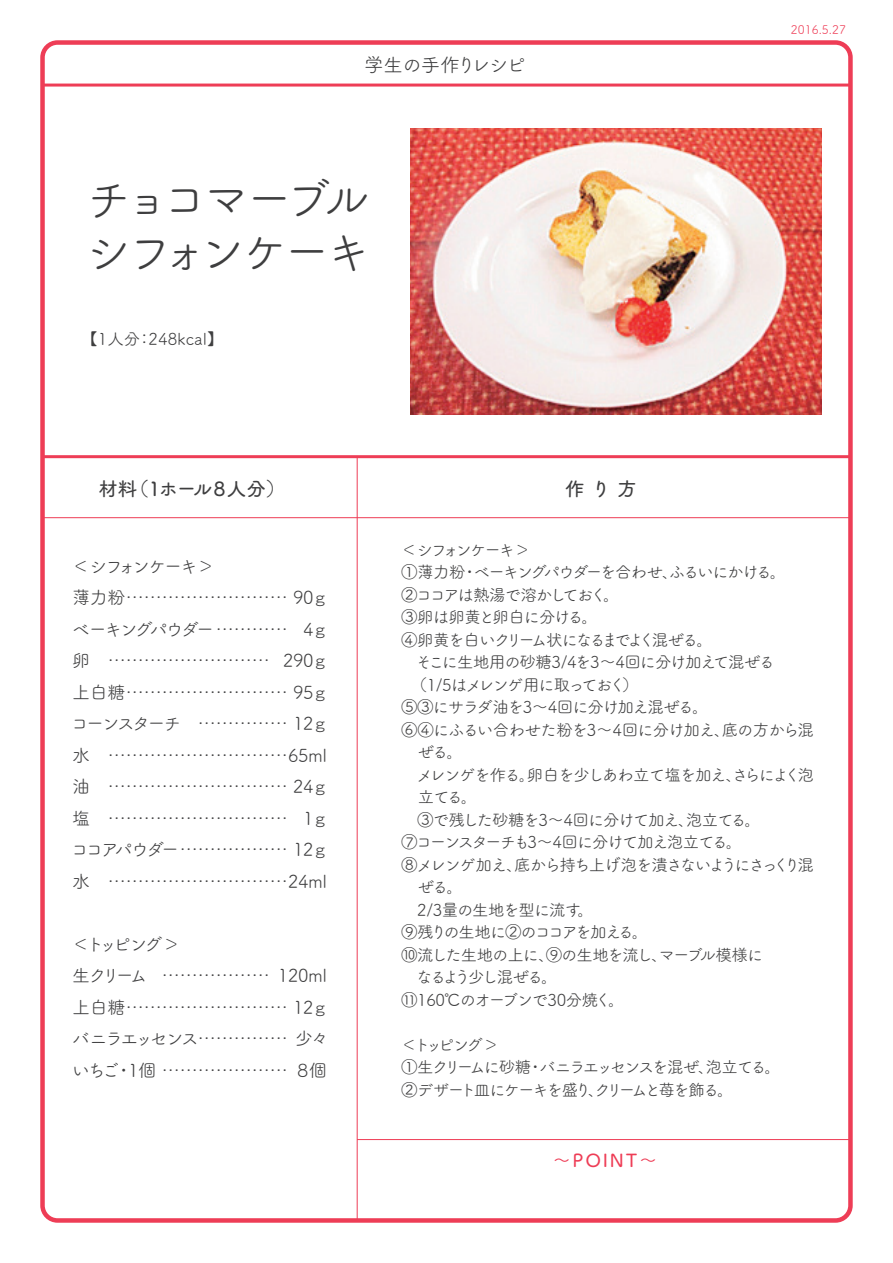
<style>
.page{position:relative;width:893px;height:1263px;background:#fff}
.page>*{position:absolute;margin:0;border:0;box-sizing:border-box;transform-origin:0 0}
.t1{font:46.5px/52.5px "Tsuku A Rd Gothic Std R";letter-spacing:-.145em;color:#3e3e3f}
.t2{font:19.5px "Tsuku A Rd Gothic Std D";letter-spacing:-.13em;color:#3e3e3f}
.t3{font:19.5px "Tsuku A Rd Gothic Std R";letter-spacing:-.06em;color:#3e3e3f}
.t4{font:19.5px "Tsuku A Rd Gothic Std D";letter-spacing:-.08em;color:#3e3e3f}
.t5{font:18px/31.5px "Tsuku A Rd Gothic Std R";letter-spacing:-.13em;color:#3e3e3f}
.t6{font:18px "Tsuku A Rd Gothic Std D";letter-spacing:.1em;color:#ee3d56}
.t7{font:16.5px "Tsuku A Rd Gothic Std R";letter-spacing:-.095em;color:#3e3e3f}
.t8{font:16.5px/22.5px "Tsuku A Rd Gothic Std R";letter-spacing:-.14em;color:#3e3e3f}
.t9{font:16.5px "Tsuku A Rd Gothic Std R";letter-spacing:-.06em;color:#3e3e3f}
.t10{font:16.5px "Tsuku A Rd Gothic Std R";letter-spacing:-.065em;color:#3e3e3f}
.t11{font:16.5px "Tsuku A Rd Gothic Std R";letter-spacing:-.07em;color:#3e3e3f}
.t12{font:16.5px "Tsuku A Rd Gothic Std R";letter-spacing:-.03em;color:#3e3e3f}
.t13{font:16.5px "Tsuku A Rd Gothic Std R";color:#3e3e3f}
.t14{font:16.5px "Tsuku A Rd Gothic Std R";letter-spacing:-.16em;color:#3e3e3f}
.t15{font:12px "Tsuku A Rd Gothic Std R";color:#ee3d56}
</style>
<div class="page">
<img style="left:410px;top:128px;width:412px;height:287px">
<div style="left:40px;top:40px;width:813px;height:1183px;border:4px solid #ee3d56;border-radius:15px"></div>
<hr style="left:43px;top:84px;width:807px;height:3px;background:#ee3d56">
<hr style="left:43px;top:455px;width:807px;height:3px;background:#ee3d56">
<hr style="left:43px;top:517px;width:807px;height:1px;background:#ee3d56">
<hr style="left:357px;top:1139px;width:493px;height:1px;background:#ee3d56">
<hr style="left:357px;top:457px;width:1px;height:763px;background:#ee3d56">
<p class="t3" style="left:364px;top:50px;width:163px">学生の手作りレシピ</p>
<h1 class="t1" style="left:85px;top:170px;width:288px">チョコマーブルシフォンケーキ</h1>
<p class="t13" style="left:81px;top:326px;width:144px">【1人分：248kcal】</p>
<p class="t2" style="left:98px;top:474px;width:189px">材料（１ホール８人分）</p>
<p class="t4" style="left:565px;top:474px;width:73px">作り方</p>
<p class="t15" style="left:791px;top:21px;width:57px">2016.5.27</p>
<p class="t5" style="left:71px;top:549px;width:260px">＜シフォンケーキ＞<br>薄力粉……………………… 90ｇベーキングパウダー ………… 4ｇ卵 ……………………… 290ｇ上白糖……………………… 95ｇコーンスターチ …………… 12ｇ水 …………………………65ml油 ………………………… 24ｇ塩 ………………………… 1ｇココアパウダー……………… 12ｇ水 …………………………24ml</p>
<p class="t5" style="left:72px;top:927px;width:259px">＜トッピング＞<br>生クリーム ……………… 120ml上白糖……………………… 12ｇバニラエッセンス…………… 少々いちご・1個 ………………… ８個</p>
<p class="t8" style="left:401px;top:537px;width:131px">＜シフォンケーキ＞</p>
<p class="t7" style="left:401px;top:560px;width:386px">①薄力粉・ベーキングパウダーを合わせ、ふるいにかける。</p>
<p class="t7" style="left:401px;top:582px;width:220px">②ココアは熱湯で溶かしておく。</p>
<p class="t9" style="left:401px;top:605px;width:198px">③卵は卵黄と卵白に分ける。</p>
<p class="t8" style="left:401px;top:627px;width:313px">④卵黄を白いクリーム状になるまでよく混ぜる。</p>
<p class="t9" style="left:401px;top:650px;width:375px">　そこに生地用の砂糖3/4を3～4回に分け加えて混ぜる</p>
<p class="t7" style="left:401px;top:672px;width:239px">　（1/5はメレンゲ用に取っておく）</p>
<p class="t7" style="left:401px;top:695px;width:309px">⑤③にサラダ油を3～4回に分け加え混ぜる。</p>
<p class="t10" style="left:401px;top:717px;width:414px">⑥④にふるい合わせた粉を3～4回に分け加え、底の方から混</p>
<p class="t7" style="left:418px;top:740px;width:47px">ぜる。</p>
<p class="t7" style="left:401px;top:762px;width:414px">　メレンゲを作る。卵白を少しあわ立て塩を加え、さらによく泡</p>
<p class="t7" style="left:418px;top:785px;width:61px">立てる。</p>
<p class="t11" style="left:401px;top:807px;width:361px">　③で残した砂糖を3～4回に分けて加え、泡立てる。</p>
<p class="t7" style="left:401px;top:830px;width:343px">⑦コーンスターチも3～4回に分けて加え泡立てる。</p>
<p class="t7" style="left:401px;top:852px;width:414px">⑧メレンゲ加え、底から持ち上げ泡を潰さないようにさっくり混</p>
<p class="t7" style="left:418px;top:875px;width:47px">ぜる。</p>
<p class="t9" style="left:401px;top:897px;width:194px">　2/3量の生地を型に流す。</p>
<p class="t7" style="left:401px;top:920px;width:249px">⑨残りの生地に②のココアを加える。</p>
<p class="t7" style="left:401px;top:942px;width:363px">⑩流した生地の上に、⑨の生地を流し、マーブル模様に</p>
<p class="t14" style="left:401px;top:965px;width:158px">　なるよう少し混ぜる。</p>
<p class="t12" style="left:401px;top:987px;width:225px">⑪160℃のオーブンで30分焼く。</p>
<p class="t8" style="left:401px;top:1032px;width:381px">＜トッピング＞<br>①生クリームに砂糖・バニラエッセンスを混ぜ、泡立てる。<br>②デザート皿にケーキを盛り、クリームと苺を飾る。</p>
<p class="t6" style="left:553px;top:1147px;width:106px">～POINT～</p>
</div>
